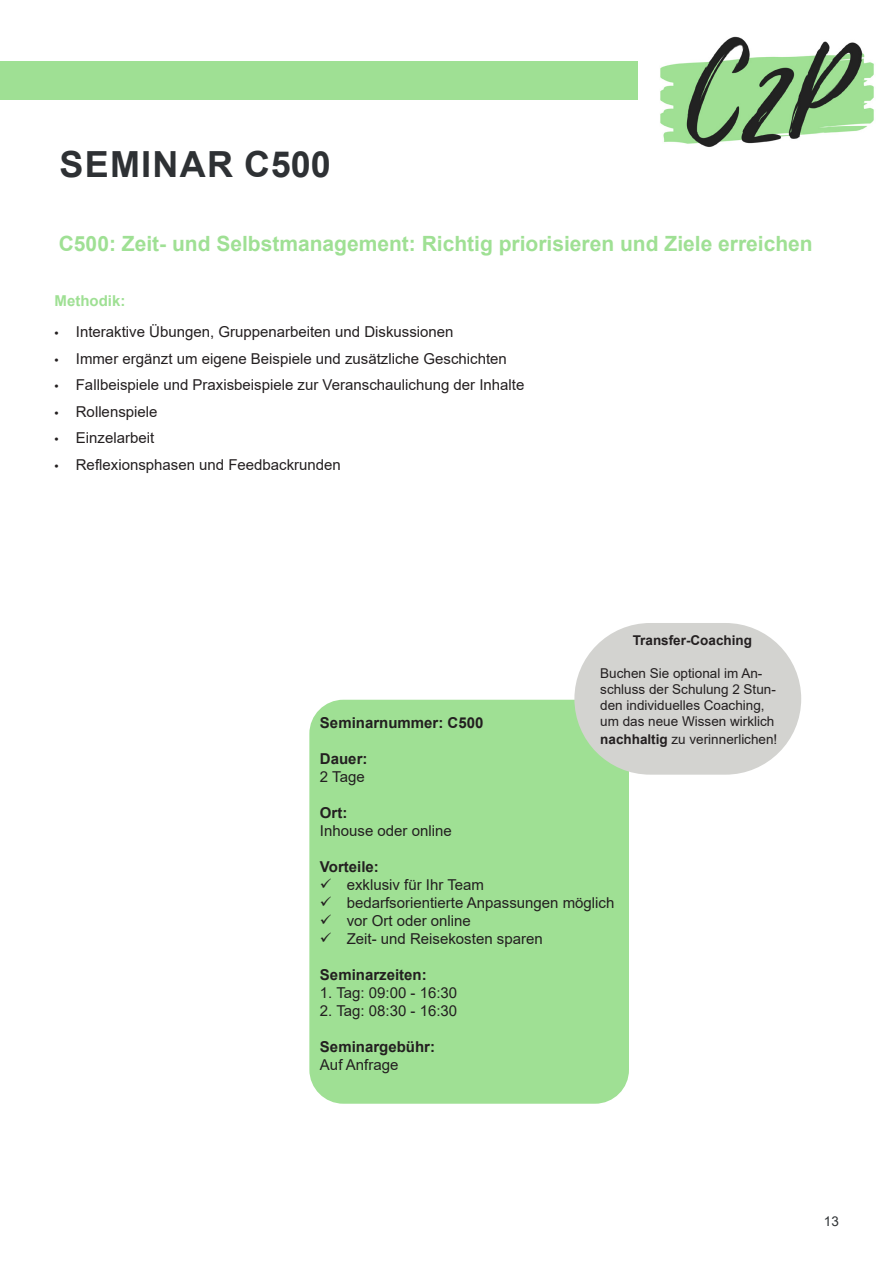
<style>
.page{position:relative;width:893px;height:1263px;background:#fff}
.page>*{position:absolute;margin:0;border:0;box-sizing:border-box;transform-origin:0 0}
.Überschrift{font:700 36px "Arial";letter-spacing:.035em;color:#2e3134}
.Textüberschrift_2_gr{font:700 21px "Arial";color:#9fe094}
.Text{font:15px "Arial";color:#231f20}
.Text-2{font:700 15px "Arial";color:#231f20}
.Textüberschrift_2_gr-2{font:700 15px "Arial";color:#9fe094}
.Text-3{font:13.5px/16.2px "Arial";color:#231f20}
.Text-4{font:700 13.5px "Arial";color:#231f20}
.t1{font:13.5px "Arial";color:#2e3134}
.s1{font-family:"Myriad Pro"}
.s2{font-weight:700}
</style>
<div class="page">
<img style="left:660px;top:36px;width:214px;height:111px">
<div style="left:0;top:61px;width:638px;height:39px;background:#9fe094"></div>
<div style="left:309px;top:700px;width:320px;height:404px;background:#9fe094;border-radius:34px"></div>
<div style="left:574px;top:623px;width:227px;height:152px;background:#d3d3d0;border-radius:76px"></div>
<p class="Überschrift" style="left:59px;top:139px;width:273px">SEMINAR C500</p>
<p class="Textüberschrift_2_gr" style="left:59px;top:229px;width:755px">C500: Zeit- und Selbstmanagement: Richtig priorisieren und Ziele erreichen</p>
<p class="Textüberschrift_2_gr-2" style="left:55px;top:291px;width:72px">Methodik:</p>
<p class="Text" style="left:55px;top:322px;width:400px"><span class="s1">•</span> Interaktive Übungen, Gruppenarbeiten und Diskussionen</p>
<p class="Text" style="left:55px;top:348px;width:454px"><span class="s1">•</span> Immer ergänzt um eigene Beispiele und zusätzliche Geschichten</p>
<p class="Text" style="left:55px;top:375px;width:471px"><span class="s1">•</span> Fallbeispiele und Praxisbeispiele zur Veranschaulichung der Inhalte</p>
<p class="Text" style="left:55px;top:401px;width:104px"><span class="s1">•</span> Rollenspiele</p>
<p class="Text" style="left:55px;top:428px;width:101px"><span class="s1">•</span> Einzelarbeit</p>
<p class="Text" style="left:55px;top:454px;width:288px"><span class="s1">•</span> Reflexionsphasen und Feedbackrunden</p>
<p class="Text-4" style="left:633px;top:631px;width:121px">Transfer-Coaching</p>
<p class="Text-3" style="left:600px;top:665px;width:177px">Buchen Sie optional im An&shy;schluss der Schulung 2 Stun&shy;den individuelles Coaching, um das neue Wissen wirklich</p>
<p class="Text-3" style="left:600px;top:731px;width:179px"><span class="s2">nachhaltig</span> zu verinnerlichen!</p>
<p class="Text-2" style="left:320px;top:712px;width:165px">Seminarnummer: C500</p>
<p class="Text-2" style="left:320px;top:748px;width:49px">Dauer:</p>
<p class="Text" style="left:320px;top:766px;width:46px">2 Tage</p>
<p class="Text-2" style="left:320px;top:802px;width:29px">Ort:</p>
<p class="Text" style="left:320px;top:820px;width:133px">Inhouse oder online</p>
<p class="Text-2" style="left:320px;top:856px;width:60px">Vorteile:</p>
<p class="Text" style="left:320px;top:874px;width:166px">✓ exklusiv für Ihr Team</p>
<p class="Text" style="left:320px;top:892px;width:296px">✓ bedarfsorientierte Anpassungen möglich</p>
<p class="Text" style="left:320px;top:910px;width:152px">✓ vor Ort oder online</p>
<p class="Text" style="left:320px;top:928px;width:224px">✓ Zeit- und Reisekosten sparen</p>
<p class="Text-2" style="left:320px;top:964px;width:108px">Seminarzeiten:</p>
<p class="Text" style="left:320px;top:982px;width:139px">1. Tag: 09:00 - 16:30</p>
<p class="Text" style="left:320px;top:1000px;width:139px">2. Tag: 08:30 - 16:30</p>
<p class="Text-2" style="left:320px;top:1036px;width:117px">Seminargebühr:</p>
<p class="Text" style="left:320px;top:1054px;width:80px">Auf Anfrage</p>
<p class="t1" style="left:824px;top:1212px;width:17px">13</p>
</div>
